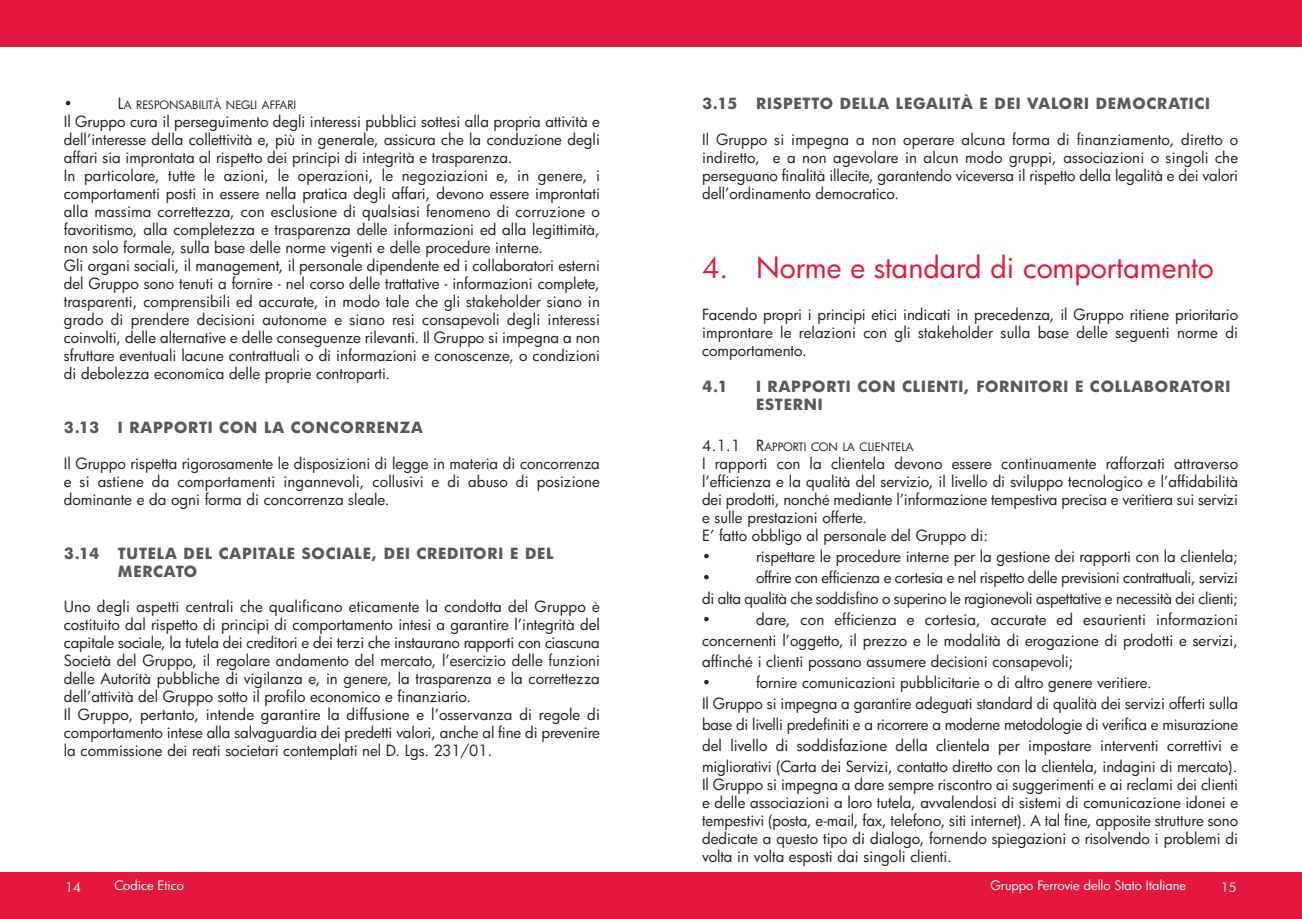
<style>
.page{position:relative;width:1302px;height:919px;background:#fff}
.page>*{position:absolute;margin:0;border:0;box-sizing:border-box;transform-origin:0 0}
.t1{font:28.5px "Futura";color:#e4183e}
.t2{font:15px/18px "Futura";color:#231f20}
.t3{font:700 15px/18px "Futura";letter-spacing:.05em;color:#57585a}
.t4{font:12.75px "Futura";color:#fff}
.t5{font:11.25px "Futura";color:#231f20}
.s1{font-size:15px}
</style>
<div class="page">
<div style="left:651px;top:0;width:650px;height:47px;background:#e4183e"></div>
<div style="left:651px;top:872px;width:650px;height:46px;background:#e4183e"></div>
<div style="left:0;top:0;width:651px;height:47px;background:#e4183e"></div>
<div style="left:0;top:872px;width:651px;height:46px;background:#e4183e"></div>
<p class="t2" style="left:64px;top:95px;width:10px">•</p>
<p class="t5" style="left:118px;top:99px;width:180px"><span class="s1">L</span>A RESPONSABILITÀ NEGLI AFFARI</p>
<p class="t2" style="left:64px;top:113px;width:537px">Il Gruppo cura il perseguimento degli interessi pubblici sottesi alla propria attività e dell’interesse della collettività e, più in generale, assicura che la conduzione degli affari sia improntata al rispetto dei principi di integrità e trasparenza.<br>In particolare, tutte le azioni, le operazioni, le negoziazioni e, in genere, i comportamenti posti in essere nella pratica degli affari, devono essere improntati alla massima correttezza, con esclusione di qualsiasi fenomeno di corruzione o favoritismo, alla completezza e trasparenza delle informazioni ed alla legittimità, non solo formale, sulla base delle norme vigenti e delle procedure interne.<br>Gli organi sociali, il management, il personale dipendente ed i collaboratori esterni del Gruppo sono tenuti a fornire - nel corso delle trattative - informazioni complete, trasparenti, comprensibili ed accurate, in modo tale che gli stakeholder siano in grado di prendere decisioni autonome e siano resi consapevoli degli interessi coinvolti, delle alternative e delle conseguenze rilevanti. Il Gruppo si impegna a non sfruttare eventuali lacune contrattuali o di informazioni e conoscenze, o condizioni di debolezza economica delle proprie controparti.</p>
<p class="t3" style="left:64px;top:419px;width:360px">3.13 I RAPPORTI CON LA CONCORRENZA</p>
<p class="t2" style="left:64px;top:454px;width:537px;text-align:justify">Il Gruppo rispetta rigorosamente le disposizioni di legge in materia di concorrenza e si astiene da comportamenti ingannevoli, collusivi e di abuso di posizione dominante e da ogni forma di concorrenza sleale.</p>
<p class="t3" style="left:118px;top:544px;width:437px;text-indent:-54px">3.14 TUTELA DEL CAPITALE SOCIALE, DEI CREDITORI E DEL<br>MERCATO</p>
<p class="t2" style="left:64px;top:598px;width:537px">Uno degli aspetti centrali che qualificano eticamente la condotta del Gruppo è costituito dal rispetto di principi di comportamento intesi a garantire l’integrità del capitale sociale, la tutela dei creditori e dei terzi che instaurano rapporti con ciascuna Società del Gruppo, il regolare andamento del mercato, l’esercizio delle funzioni delle Autorità pubbliche di vigilanza e, in genere, la trasparenza e la correttezza dell’attività del Gruppo sotto il profilo economico e finanziario.<br>Il Gruppo, pertanto, intende garantire la diffusione e l’osservanza di regole di comportamento intese alla salvaguardia dei predetti valori, anche al fine di prevenire la commissione dei reati societari contemplati nel D. Lgs. 231/01.</p>
<p class="t3" style="left:702px;top:95px;width:509px">3.15 RISPETTO DELLA LEGALITÀ E DEI VALORI DEMOCRATICI</p>
<p class="t2" style="left:702px;top:130px;width:537px;text-align:justify">Il Gruppo si impegna a non operare alcuna forma di finanziamento, diretto o indiretto, e a non agevolare in alcun modo gruppi, associazioni o singoli che perseguano finalità illecite, garantendo viceversa il rispetto della legalità e dei valori dell’ordinamento democratico.</p>
<h1 class="t1" style="left:702px;top:251px;width:513px">4. Norme e standard di comportamento</h1>
<p class="t2" style="left:702px;top:306px;width:537px;text-align:justify">Facendo propri i principi etici indicati in precedenza, il Gruppo ritiene prioritario improntare le relazioni con gli stakeholder sulla base delle seguenti norme di comportamento.</p>
<p class="t3" style="left:702px;top:378px;width:27px">4.1</p>
<p class="t3" style="left:756px;top:378px;width:475px">I RAPPORTI CON CLIENTI, FORNITORI E COLLABORATORI<br>ESTERNI</p>
<p class="t5" style="left:702px;top:440px;width:213px"><span class="s1">4.1.1 R</span>APPORTI CON LA CLIENTELA</p>
<p class="t2" style="left:702px;top:454px;width:537px">I rapporti con la clientela devono essere continuamente rafforzati attraverso l’efficienza e la qualità del servizio, il livello di sviluppo tecnologico e l’affidabilità dei prodotti, nonché mediante l’informazione tempestiva precisa e veritiera sui servizi e sulle prestazioni offerte.<br>E’ fatto obbligo al personale del Gruppo di:</p>
<p class="t2" style="left:702px;top:547px;width:10px">•</p>
<p class="t2" style="left:756px;top:547px;width:483px">rispettare le procedure interne per la gestione dei rapporti con la clientela;</p>
<p class="t2" style="left:702px;top:568px;width:10px">•</p>
<p class="t2" style="left:702px;top:567px;width:537px;line-height:21px;text-align:justify;text-indent:54px">offrire con efficienza e cortesia e nel rispetto delle previsioni contrattuali, servizi di alta qualità che soddisfino o superino le ragionevoli aspettative e necessità dei clienti; •</p>
<p class="t2" style="left:702px;top:609px;width:537px;line-height:21px;text-indent:54px">dare, con efficienza e cortesia, accurate ed esaurienti informazioni concernenti l’oggetto, il prezzo e le modalità di erogazione di prodotti e servizi, affinché i clienti possano assumere decisioni consapevoli;<br>•</p>
<p class="t2" style="left:702px;top:672px;width:537px;line-height:21px;text-indent:54px">fornire comunicazioni pubblicitarie o di altro genere veritiere.<br>Il Gruppo si impegna a garantire adeguati standard di qualità dei servizi offerti sulla base di livelli predefiniti e a ricorrere a moderne metodologie di verifica e misurazione del livello di soddisfazione della clientela per impostare interventi correttivi e migliorativi (Carta dei Servizi, contatto diretto con la clientela, indagini di mercato).</p>
<p class="t2" style="left:702px;top:775px;width:537px;text-align:justify">Il Gruppo si impegna a dare sempre riscontro ai suggerimenti e ai reclami dei clienti e delle associazioni a loro tutela, avvalendosi di sistemi di comunicazione idonei e tempestivi (posta, e-mail, fax, telefono, siti internet). A tal fine, apposite strutture sono dedicate a questo tipo di dialogo, fornendo spiegazioni o risolvendo i problemi di volta in volta esposti dai singoli clienti.</p>
<p class="t4" style="left:65px;top:879px;width:17px">14</p>
<p class="t4" style="left:114px;top:878px;width:71px">Codice Etico</p>
<p class="t4" style="left:990px;top:878px;width:197px">Gruppo Ferrovie dello Stato Italiane</p>
<p class="t4" style="left:1220px;top:879px;width:17px">15</p>
</div>
